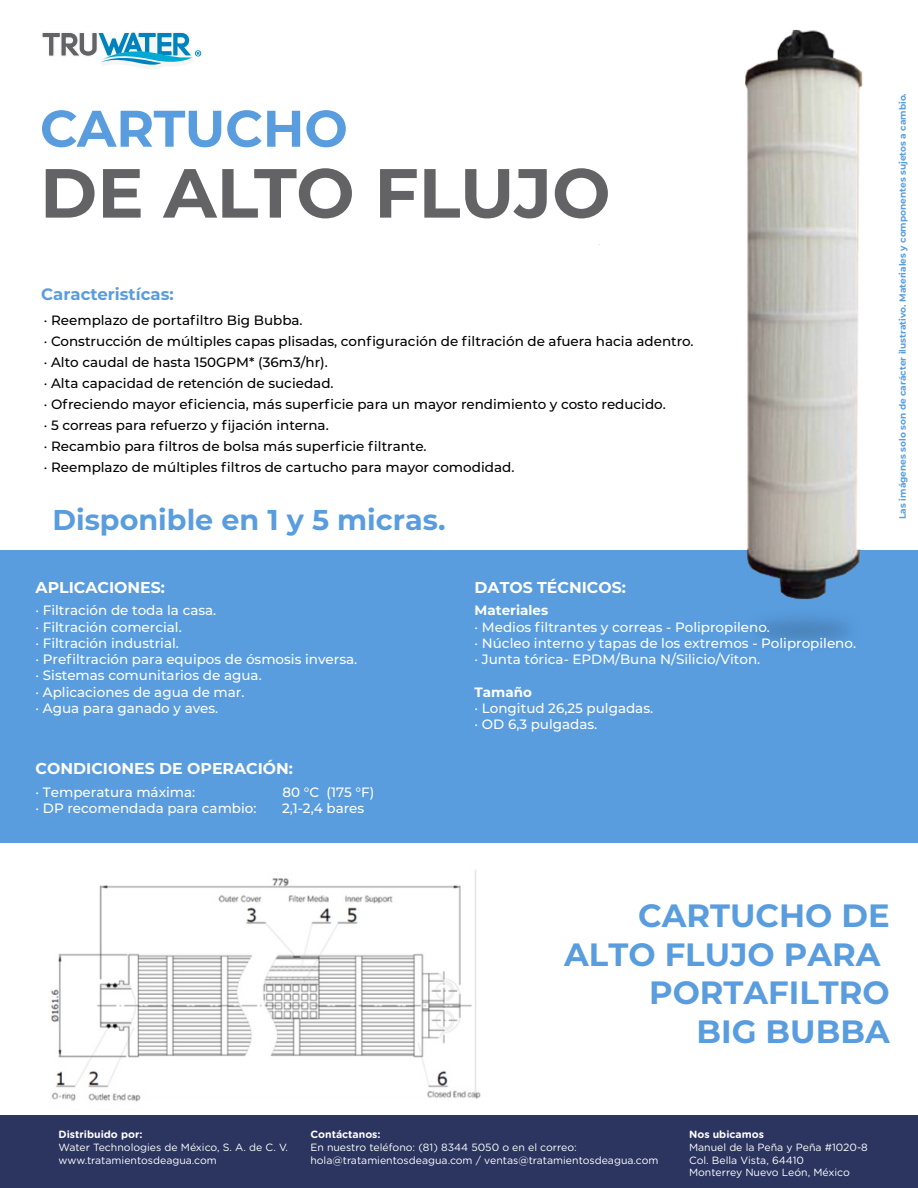
<style>
.page{position:relative;width:918px;height:1188px;background:#fff}
.page>*{position:absolute;margin:0;border:0;box-sizing:border-box;transform-origin:0 0}
.t1{font:700 69.3px "Montserrat";color:#636366}
.t2{font:700 51.45px "Montserrat";color:#599ddf}
.t3{font:700 32.25px/38.7px "Montserrat";color:#599ddf;text-align:right}
.t4{font:700 28.65px "Montserrat";color:#599ddf}
.t5{font:700 16.5px "Montserrat";color:#599ddf}
.t6{font:700 15.75px "Montserrat";color:#fff}
.t7{font:500 13.5px/16.2px "Montserrat";color:#fff}
.t8{font:500 13.5px/21px "Montserrat";color:#000}
.t9{font:700 13.5px "Montserrat";color:#fff}
.t10{font:10.5px/12.6px "Gotham Rounded";color:#fff}
.t11{font:700 10.5px "Gotham Rounded";color:#fff}
.t12{font:700 9px "Montserrat";color:#599ddf}
</style>
<div class="page">
<img style="left:36px;top:870px;width:478px;height:246px">
<div style="left:0;top:550px;width:918px;height:293px;background:#599ddf"></div>
<img style="left:599px;top:29px;width:264px;height:615px">
<svg style="left:42px;top:32px;width:159px;height:33px"></svg>
<div style="left:0;top:1116px;width:918px;height:72px;background:#2b355f"></div>
<h2 class="t2" style="left:40px;top:91px;width:309px">CARTUCHO</h2>
<h1 class="t1" style="left:40px;top:143px;width:572px">DE ALTO FLUJO</h1>
<p class="t5" style="left:41px;top:282px;width:134px">Caracteristícas:</p>
<p class="t8" style="left:44px;top:309px;width:651px">· Reemplazo de portafiltro Big Bubba.<br>· Construcción de múltiples capas plisadas, configuración de filtración de afuera hacia adentro. · Alto caudal de hasta 150GPM* (36m3/hr).<br>· Alta capacidad de retención de suciedad.<br>· Ofreciendo mayor eficiencia, más superficie para un mayor rendimiento y costo reducido.<br>· 5 correas para refuerzo y fijación interna.<br>· Recambio para filtros de bolsa más superficie filtrante.<br>· Reemplazo de múltiples filtros de cartucho para mayor comodidad.</p>
<h3 class="t4" style="left:52px;top:499px;width:395px">Disponible en 1 y 5 micras.</h3>
<p class="t6" style="left:36px;top:576px;width:131px">APLICACIONES:</p>
<p class="t7" style="left:36px;top:602px;width:323px">· Filtración de toda la casa.<br>· Filtración comercial.<br>· Filtración industrial.<br>· Prefiltración para equipos de ósmosis inversa. · Sistemas comunitarios de agua.<br>· Aplicaciones de agua de mar.<br>· Agua para ganado y aves.</p>
<p class="t6" style="left:36px;top:757px;width:259px">CONDICIONES DE OPERACIÓN:</p>
<p class="t7" style="left:36px;top:783px;width:161px">· Temperatura máxima:</p>
<p class="t7" style="left:283px;top:783px;width:93px">80 °C (175 °F)</p>
<p class="t7" style="left:36px;top:800px;width:222px">· DP recomendada para cambio:</p>
<p class="t7" style="left:282px;top:800px;width:84px">2,1-2,4 bares</p>
<p class="t6" style="left:475px;top:576px;width:153px">DATOS TÉCNICOS:</p>
<p class="t9" style="left:475px;top:601px;width:75px">Materiales</p>
<p class="t7" style="left:475px;top:618px;width:383px">· Medios filtrantes y correas - Polipropileno.<br>· Núcleo interno y tapas de los extremos - Polipropileno. · Junta tórica- EPDM/Buna N/Silicio/Viton.</p>
<p class="t9" style="left:475px;top:682px;width:59px">Tamaño</p>
<p class="t7" style="left:475px;top:699px;width:180px">· Longitud 26,25 pulgadas. · OD 6,3 pulgadas.</p>
<p class="t12" style="left:896px;top:519px;width:427px;rotate:-90deg">Las imágenes solo son de carácter ilustrativo. Materiales y componentes sujetos a cambio.</p>
<h3 class="t3" style="left:564px;top:894px;width:327px">CARTUCHO DE<br>ALTO FLUJO PARA<br>PORTAFILTRO<br>BIG BUBBA</h3>
<p class="t11" style="left:310px;top:1127px;width:72px">Contáctanos:</p>
<p class="t11" style="left:59px;top:1127px;width:86px">Distribuido por:</p>
<p class="t10" style="left:59px;top:1140px;width:231px">Water Technologies de México, S. A. de C. V. www.tratamientosdeagua.com</p>
<p class="t10" style="left:310px;top:1140px;width:350px">En nuestro teléfono: (81) 8344 5050 o en el correo: hola@tratamientosdeagua.com / ventas@tratamientosdeagua.com</p>
<p class="t11" style="left:689px;top:1127px;width:76px">Nos ubicamos</p>
<p class="t10" style="left:689px;top:1140px;width:180px">Manuel de la Peña y Peña #1020-8<br>Col. Bella Vista, 64410<br>Monterrey Nuevo León, México</p>
</div>
